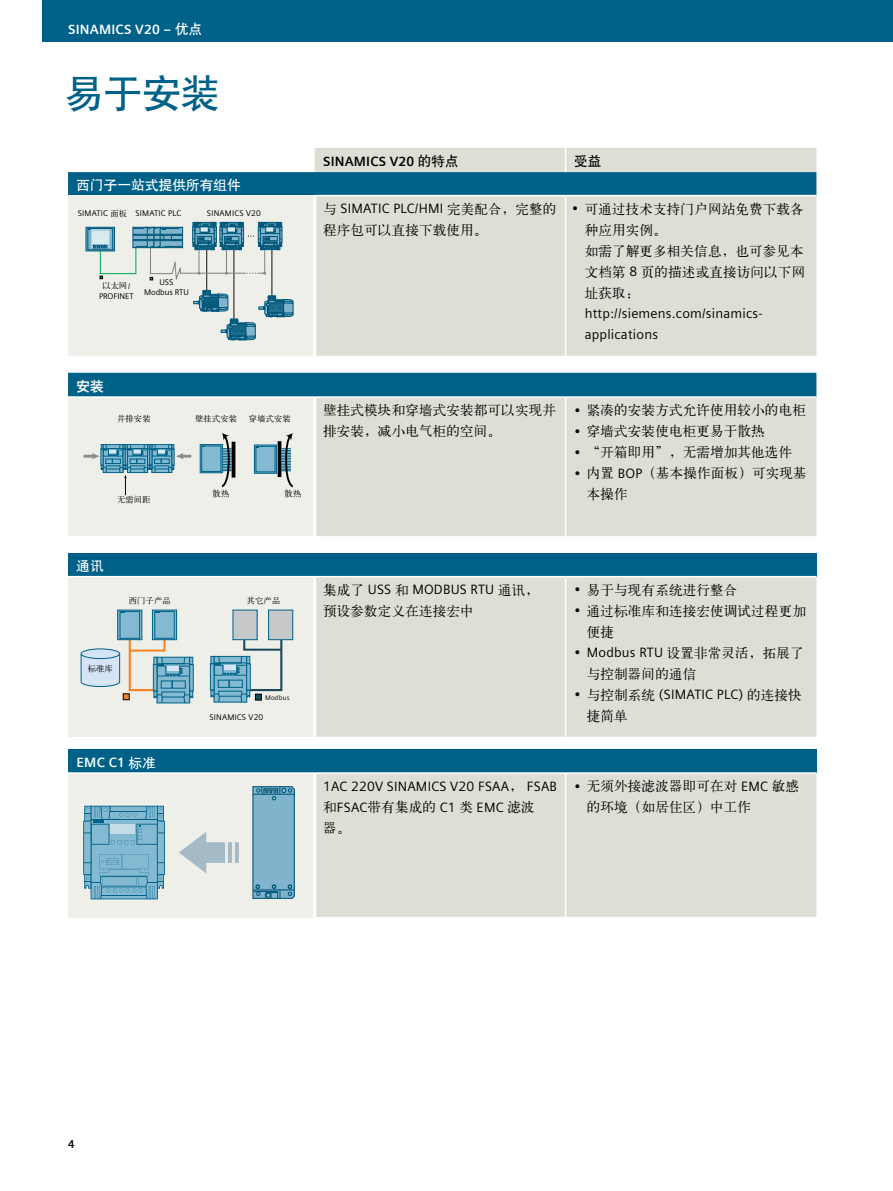
<style>
.page{position:relative;width:893px;height:1191px;background:#fff}
.page>*{position:absolute;margin:0;border:0;box-sizing:border-box;transform-origin:0 0}
.t1{font:39px "H Yb 1 gs G Bpc EUC H";color:#006188}
.t2{font:13.5px/21px "H Ya 1 gj";letter-spacing:.015em;color:#000}
.t3{font:13.5px/21px "Siemens Sans";letter-spacing:.015em;color:#000}
.t4{font:700 13.5px "Siemens Sans";letter-spacing:.015em;color:#fff}
.t5{font:700 13.5px "Siemens Sans";letter-spacing:.01em;color:#000}
.t6{font:13.5px "H Yb 1 gs G Bpc EUC H";letter-spacing:.015em;color:#fff}
.t7{font:13.5px "H Yb 1 gs G Bpc EUC H";color:#000}
.t8{font:700 13.5px "Siemens Sans Global";color:#fff}
.t9{font:700 11.25px "Siemens Sans Global";color:#000}
.t10{font:8.25px/10.6px "Siemens Sans";letter-spacing:.02em;color:#000;text-align:center}
.t11{font:8.25px "H Ya 1 gj";letter-spacing:.02em;color:#000}
.t12{font:6.75px "Siemens Sans";color:#000}
.s1{font-family:"H Yb 1 gs G Bpc EUC H";font-weight:400}
.s2{font-family:"H Ya 1 gj"}
.s3{font-family:"Siemens Sans"}
</style>
<div class="page">
<div style="left:43px;top:0;width:850px;height:42px;background:#006188"></div>
<div style="left:315px;top:148px;width:501px;height:388px;background:#dfded5"></div>
<svg style="left:68px;top:172px;width:748px;height:224px;background:#aac1c5"></svg>
<svg style="left:68px;top:196px;width:247px;height:340px;background:#d7e1e1"></svg>
<hr style="left:565px;top:196px;width:1px;height:160px;background:#fff">
<hr style="left:565px;top:398px;width:1px;height:138px;background:#fff">
<hr style="left:313px;top:196px;width:3px;height:160px;background:#fff">
<hr style="left:313px;top:398px;width:3px;height:138px;background:#fff">
<svg style="left:565px;top:148px;width:1px;height:24px"></svg>
<hr style="left:68px;top:195px;width:247px;height:1px;background:#fff">
<hr style="left:68px;top:396px;width:247px;height:2px;background:#fff">
<hr style="left:315px;top:396px;width:251px;height:2px;background:#fff">
<hr style="left:566px;top:396px;width:250px;height:2px;background:#fff">
<hr style="left:315px;top:195px;width:251px;height:1px;background:#fff">
<hr style="left:566px;top:195px;width:250px;height:1px;background:#fff">
<hr style="left:206px;top:249px;width:1px;height:50px;background:#0d1013">
<hr style="left:234px;top:250px;width:1px;height:70px;background:#0d1013">
<hr style="left:272px;top:249px;width:1px;height:50px;background:#0d1013">
<svg style="left:194px;top:290px;width:99px;height:50px;background:#a8c2c9"></svg>
<div style="left:86px;top:227px;width:29px;height:24px;border:1px solid #005779"></div>
<svg style="left:88px;top:222px;width:194px;height:59px;background:#adc6cb"></svg>
<hr style="left:232px;top:442px;width:3px;height:35px;background:#000">
<svg style="left:220px;top:433px;width:12px;height:67px"></svg>
<svg style="left:281px;top:433px;width:14px;height:67px"></svg>
<div style="left:200px;top:444px;width:22px;height:29px;background:#83b9d1"></div>
<div style="left:200px;top:444px;width:23px;height:29px;border:1px solid #006288"></div>
<div style="left:202px;top:446px;width:19px;height:25px;border:1px solid #006288"></div>
<svg style="left:83px;top:444px;width:108px;height:51px;background:#acc8d1"></svg>
<hr style="left:278px;top:441px;width:3px;height:36px;background:#000">
<div style="left:254px;top:445px;width:23px;height:28px;background:#83b9d1"></div>
<div style="left:254px;top:444px;width:23px;height:29px;border:1px solid #006288"></div>
<div style="left:256px;top:446px;width:19px;height:26px;border:1px solid #006288"></div>
<div style="left:68px;top:553px;width:748px;height:23px;background:#006188"></div>
<div style="left:68px;top:576px;width:247px;height:160px;background:#efefea"></div>
<div style="left:316px;top:577px;width:500px;height:159px;background:#dfded5"></div>
<hr style="left:565px;top:577px;width:1px;height:160px;background:#fff">
<hr style="left:313px;top:577px;width:3px;height:160px;background:#fff">
<hr style="left:68px;top:576px;width:247px;height:1px;background:#fff">
<div style="left:118px;top:610px;width:24px;height:29px;background:#83b9d1"></div>
<div style="left:117px;top:609px;width:25px;height:31px;border:1px solid #006288"></div>
<div style="left:120px;top:611px;width:20px;height:27px;border:1px solid #006288"></div>
<div style="left:152px;top:610px;width:25px;height:29px;background:#83b9d1"></div>
<div style="left:152px;top:609px;width:25px;height:31px;border:1px solid #006288"></div>
<div style="left:155px;top:611px;width:19px;height:27px;border:1px solid #006288"></div>
<svg style="left:80px;top:637px;width:114px;height:66px"></svg>
<svg style="left:210px;top:637px;width:73px;height:66px"></svg>
<div style="left:233px;top:610px;width:24px;height:29px;background:#c7c8ca"></div>
<div style="left:269px;top:610px;width:24px;height:29px;background:#c7c8ca"></div>
<div style="left:268px;top:609px;width:25px;height:31px;border:1px solid #006288"></div>
<div style="left:68px;top:749px;width:748px;height:24px;background:#006188"></div>
<div style="left:68px;top:773px;width:247px;height:144px;background:#efefea"></div>
<div style="left:316px;top:774px;width:500px;height:143px;background:#dfded5"></div>
<hr style="left:565px;top:774px;width:1px;height:143px;background:#fff">
<hr style="left:313px;top:774px;width:3px;height:143px;background:#fff">
<hr style="left:68px;top:772px;width:247px;height:2px;background:#fff">
<hr style="left:315px;top:772px;width:251px;height:2px;background:#fff">
<hr style="left:566px;top:772px;width:250px;height:2px;background:#fff">
<svg style="left:83px;top:805px;width:82px;height:94px;background:#74aec7"></svg>
<svg style="left:179px;top:832px;width:60px;height:41px"></svg>
<hr style="left:232px;top:840px;width:2px;height:26px;background:#ebebe4">
<hr style="left:225px;top:840px;width:3px;height:26px;background:#ebebe4">
<svg style="left:252px;top:786px;width:43px;height:113px;background:#6fa7c0"></svg>
<p class="t4" style="left:68px;top:22px;width:136px">SINAMICS V20 – <span class="s1">优点</span></p>
<h1 class="t1" style="left:65px;top:74px;width:156px">易于安装</h1>
<p class="t6" style="left:77px;top:178px;width:166px">西门子一站式提供所有组件</p>
<p class="t10" style="left:78px;top:208px;width:105px">SIMATIC <span class="s2">面板</span> SIMATIC PLC</p>
<p class="t10" style="left:207px;top:208px;width:55px">SINAMICS V20</p>
<p class="t11" style="left:103px;top:282px;width:29px">以太网 <span class="s3">/</span></p>
<p class="t10" style="left:99px;top:291px;width:36px">PROFINET</p>
<p class="t10" style="left:144px;top:276px;width:46px">USS<br>Modbus RTU</p>
<p class="t8" style="left:77px;top:378px;width:29px">安装</p>
<p class="t5" style="left:323px;top:153px;width:137px">SINAMICS V20 <span class="s1">的特点</span></p>
<p class="t7" style="left:574px;top:154px;width:29px">受益</p>
<p class="t3" style="left:323px;top:198px;width:235px"><span class="s2">与</span> SIMATIC PLC/HMI <span class="s2">完美配合，完整的</span></p>
<p class="t2" style="left:323px;top:219px;width:166px">程序包可以直接下载使用。</p>
<p class="t2" style="left:585px;top:198px;width:222px;text-indent:-13px"><span class="s3">•</span> 可通过技术支持门户网站免费下载各种应用实例。<br>如需了解更多相关信息，也可参见本文档第 <span class="s3">8</span> 页的描述或直接访问以下网址获取：</p>
<p class="t3" style="left:585px;top:303px;width:179px">http://siemens.com/sinamics&shy;applications</p>
<p class="t11" style="left:117px;top:414px;width:35px">并排安装</p>
<p class="t11" style="left:195px;top:414px;width:43px">壁挂式安装</p>
<p class="t11" style="left:249px;top:414px;width:43px">穿墙式安装</p>
<p class="t2" style="left:323px;top:399px;width:234px">壁挂式模块和穿墙式安装都可以实现并排安装，减小电气柜的空间。</p>
<p class="t2" style="left:574px;top:399px;width:233px"><span class="s3">•</span> 紧凑的安装方式允许使用较小的电柜</p>
<p class="t2" style="left:574px;top:420px;width:192px"><span class="s3">•</span> 穿墙式安装使电柜更易于散热</p>
<p class="t2" style="left:574px;top:441px;width:220px"><span class="s3">•</span> “开箱即用”，无需增加其他选件</p>
<p class="t2" style="left:587px;top:462px;width:221px;text-indent:-13px"><span class="s3">•</span> 内置 <span class="s3">BOP</span>（基本操作面板）可实现基本操作</p>
<p class="t11" style="left:213px;top:490px;width:18px">散热</p>
<p class="t11" style="left:285px;top:490px;width:18px">散热</p>
<p class="t11" style="left:117px;top:495px;width:35px">无需间距</p>
<p class="t6" style="left:77px;top:559px;width:29px">通讯</p>
<p class="t11" style="left:129px;top:596px;width:43px">西门子产品</p>
<p class="t11" style="left:88px;top:664px;width:27px">标准库</p>
<p class="t4" style="left:77px;top:755px;width:81px">EMC C1 <span class="s1">标准</span></p>
<p class="t11" style="left:247px;top:596px;width:35px">其它产品</p>
<p class="t12" style="left:265px;top:694px;width:26px">Modbus</p>
<p class="t10" style="left:209px;top:712px;width:55px">SINAMICS V20</p>
<p class="t3" style="left:323px;top:579px;width:217px"><span class="s2">集成了</span> USS <span class="s2">和</span> MODBUS RTU <span class="s2">通讯，</span></p>
<p class="t2" style="left:323px;top:600px;width:152px">预设参数定义在连接宏中</p>
<p class="t2" style="left:574px;top:579px;width:165px"><span class="s3">•</span> 易于与现有系统进行整合</p>
<p class="t2" style="left:587px;top:600px;width:221px;text-indent:-13px"><span class="s3">•</span> 通过标准库和连接宏使调试过程更加便捷</p>
<p class="t3" style="left:574px;top:642px;width:231px">• Modbus RTU <span class="s2">设置非常灵活，拓展了</span></p>
<p class="t2" style="left:587px;top:663px;width:111px">与控制器间的通信</p>
<p class="t3" style="left:574px;top:684px;width:229px">• <span class="s2">与控制系统</span> (SIMATIC PLC) <span class="s2">的连接快</span></p>
<p class="t2" style="left:587px;top:705px;width:42px">捷简单</p>
<p class="t3" style="left:323px;top:775px;width:235px">1AC 220V SINAMICS V20 FSAA<span class="s2">，</span> FSAB</p>
<p class="t2" style="left:323px;top:796px;width:213px">和<span class="s3">FSAC</span>带有集成的 <span class="s3">C1</span> 类 <span class="s3">EMC</span> 滤波器。</p>
<p class="t2" style="left:587px;top:775px;width:214px;text-indent:-13px"><span class="s3">•</span> 无须外接滤波器即可在对 <span class="s3">EMC</span> 敏感的环境（如居住区）中工作</p>
<p class="t9" style="left:68px;top:1137px;width:8px">4</p>
</div>
